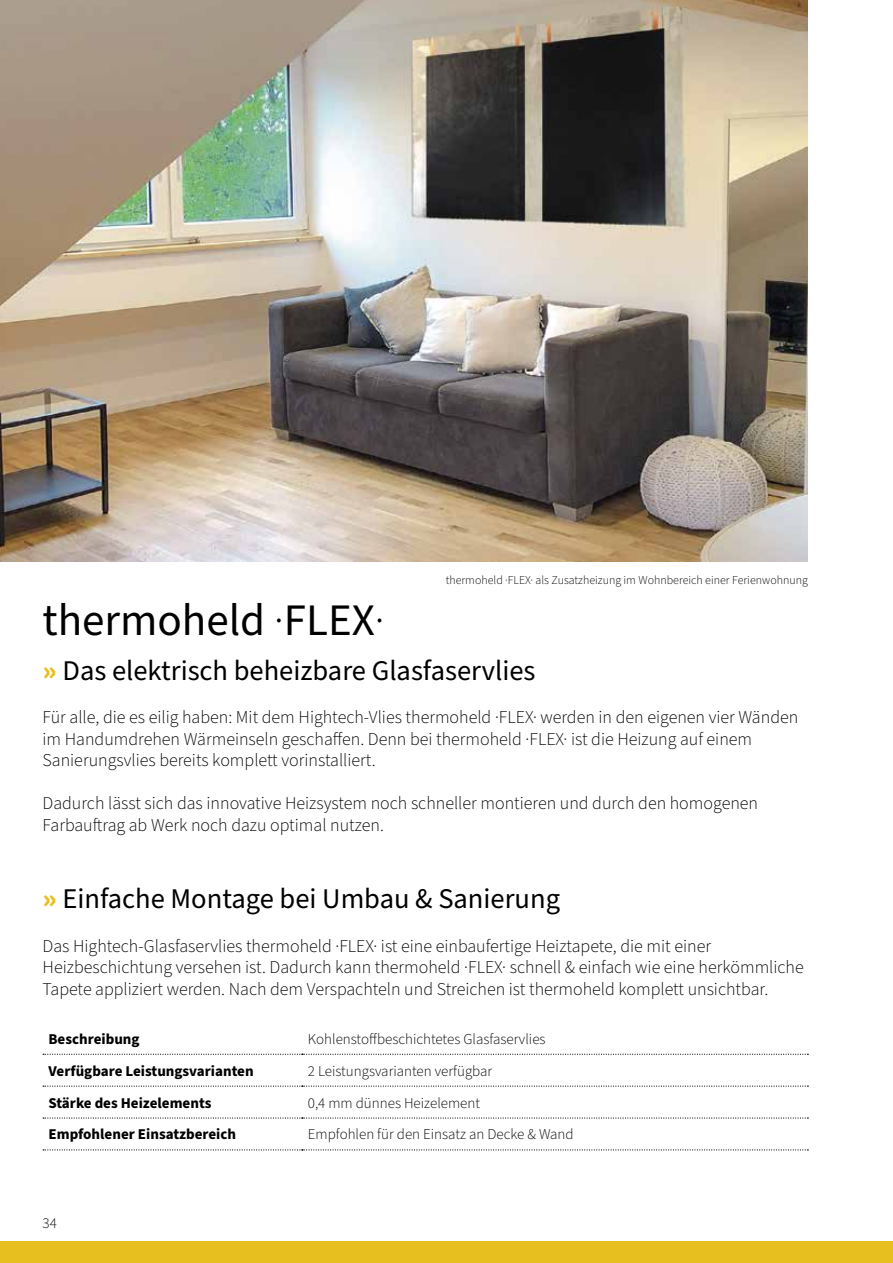
<style>
.page{position:relative;width:893px;height:1263px;background:#fff}
.page>*{position:absolute;margin:0;border:0;box-sizing:border-box;transform-origin:0 0}
.t1{font:45px "Source Sans Pro";color:#000}
.t2{font:28.5px "Source Sans Pro";color:#000}
.t3{font:300 18px/21.6px "Source Sans Pro";color:#000}
.t4{font:300 15px "Source Sans Pro";color:#000}
.t5{font:700 15px "Source Sans Pro";color:#000}
.t6{font:300 12px "Source Sans Pro";color:#000}
.s1{font-weight:300}
.s2{font-weight:900;color:#e7c01f}
</style>
<div class="page">
<div style="left:0;top:1242px;width:893px;height:21px;background:#e7c01f"></div>
<img style="left:0;top:0;width:808px;height:561px">
<svg style="left:43px;top:1054px;width:765px;height:1px"></svg>
<svg style="left:43px;top:1085px;width:765px;height:2px"></svg>
<svg style="left:43px;top:1117px;width:765px;height:1px"></svg>
<svg style="left:43px;top:1149px;width:765px;height:1px"></svg>
<p class="t6" style="left:446px;top:572px;width:364px">thermoheld ·FLEX· als Zusatzheizung im Wohnbereich einer Ferienwohnung</p>
<h1 class="t1" style="left:43px;top:590px;width:344px">thermoheld <span class="s1">·</span>FLEX<span class="s1">·</span></h1>
<h2 class="t2" style="left:43px;top:651px;width:494px"><span class="s2">»</span> Das elektrisch beheizbare Glasfaservlies</h2>
<p class="t3" style="left:43px;top:707px;width:757px">Für alle, die es eilig haben: Mit dem Hightech-Vlies thermoheld ·FLEX· werden in den eigenen vier Wänden im Handumdrehen Wärmeinseln geschaffen. Denn bei thermoheld ·FLEX· ist die Heizung auf einem<br>Sanierungsvlies bereits komplett vorinstalliert.</p>
<p class="t3" style="left:43px;top:793px;width:717px">Dadurch lässt sich das innovative Heizsystem noch schneller montieren und durch den homogenen<br>Farbauftrag ab Werk noch dazu optimal nutzen.</p>
<h2 class="t2" style="left:43px;top:880px;width:519px"><span class="s2">»</span> Einfache Montage bei Umbau &amp; Sanierung</h2>
<p class="t3" style="left:43px;top:935px;width:763px">Das Hightech-Glasfaservlies thermoheld ·FLEX· ist eine einbaufertige Heiztapete, die mit einer<br>Heizbeschichtung versehen ist. Dadurch kann thermoheld ·FLEX· schnell &amp; einfach wie eine herkömmliche<br>Tapete appliziert werden. Nach dem Verspachteln und Streichen ist thermoheld komplett unsichtbar.</p>
<p class="t5" style="left:49px;top:1028px;width:93px">Beschreibung</p>
<p class="t4" style="left:308px;top:1029px;width:239px">Kohlenstoffbeschichtetes Glasfaservlies</p>
<p class="t5" style="left:49px;top:1060px;width:207px">Verfügbare Leistungsvarianten</p>
<p class="t4" style="left:308px;top:1060px;width:186px">2 Leistungsvarianten verfügbar</p>
<p class="t5" style="left:49px;top:1092px;width:164px">Stärke des Heizelements</p>
<p class="t4" style="left:308px;top:1092px;width:174px">0,4 mm dünnes Heizelement</p>
<p class="t5" style="left:49px;top:1124px;width:189px">Empfohlener Einsatzbereich</p>
<p class="t4" style="left:308px;top:1124px;width:267px">Empfohlen für den Einsatz an Decke &amp; Wand</p>
<p class="t4" style="left:43px;top:1213px;width:16px">34</p>
</div>
